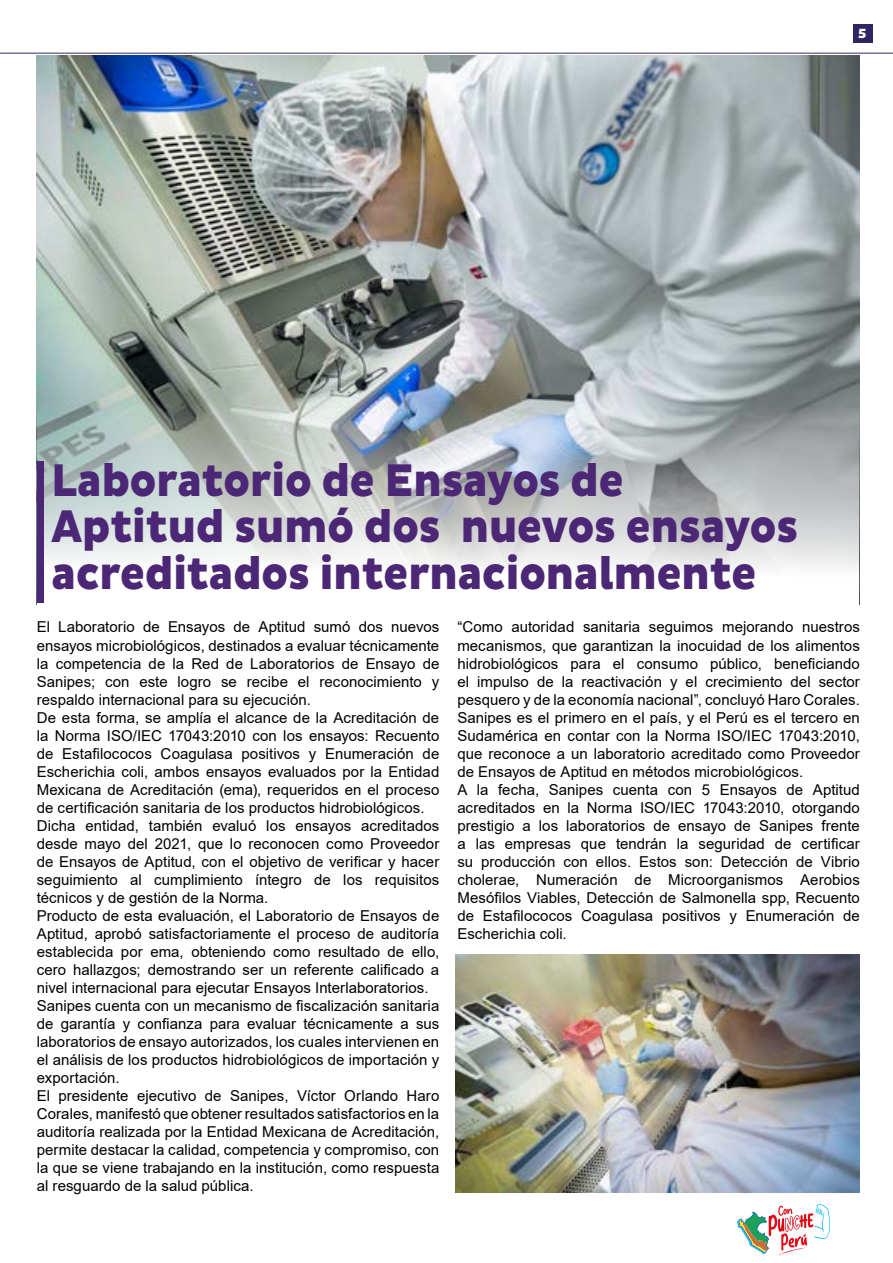
<style>
.page{position:relative;width:893px;height:1263px;background:#fff}
.page>*{position:absolute;margin:0;border:0;box-sizing:border-box;transform-origin:0 0}
.t1{font:800 46.5px/46.5px "Pluto Sans";color:#4c2775;scale:.9 1}
.t2{font:15px/18px "Arial";letter-spacing:.005em;color:#000}
.t3{font:800 13.5px "Pluto Sans";color:#fff}
.s1{color:#4c2776}
</style>
<div class="page">
<div style="left:853px;top:24px;width:20px;height:19px;background:#2c2663"></div>
<hr style="left:0;top:53px;width:893px;height:1px;background:#312e58">
<svg style="left:737px;top:1204px;width:94px;height:52px"></svg>
<img style="left:38px;top:57px;width:821px;height:513px">
<div style="left:37px;top:461px;width:7px;height:142px;background:#4c2775"></div>
<img style="left:455px;top:955px;width:405px;height:238px">
<p class="t3" style="left:858px;top:26px;width:10px">5</p>
<h1 class="t1" style="left:52px;top:458px;width:831px"><span class="s1">Laboratorio de Ensayos de<br>Aptitud</span> sumó dos nuevos ensayos acreditados internacionalmente</h1>
<p class="t2" style="left:37px;top:618px;width:404px">El Laboratorio de Ensayos de Aptitud sumó dos nuevos ensayos microbiológicos, destinados a evaluar técnicamente la competencia de la Red de Laboratorios de Ensayo de Sanipes; con este logro se recibe el reconocimiento y respaldo internacional para su ejecución.<br>De esta forma, se amplía el alcance de la Acreditación de la Norma ISO/IEC 17043:2010 con los ensayos: Recuento de Estafilococos Coagulasa positivos y Enumeración de Escherichia coli, ambos ensayos evaluados por la Entidad Mexicana de Acreditación (ema), requeridos en el proceso de certificación sanitaria de los productos hidrobiológicos.<br>Dicha entidad, también evaluó los ensayos acreditados desde mayo del 2021, que lo reconocen como Proveedor de Ensayos de Aptitud, con el objetivo de verificar y hacer seguimiento al cumplimiento íntegro de los requisitos técnicos y de gestión de la Norma.<br>Producto de esta evaluación, el Laboratorio de Ensayos de Aptitud, aprobó satisfactoriamente el proceso de auditoría establecida por ema, obteniendo como resultado de ello, cero hallazgos; demostrando ser un referente calificado a nivel internacional para ejecutar Ensayos Interlaboratorios.<br>Sanipes cuenta con un mecanismo de fiscalización sanitaria de garantía y confianza para evaluar técnicamente a sus laboratorios de ensayo autorizados, los cuales intervienen en el análisis de los productos hidrobiológicos de importación y exportación.<br>El presidente ejecutivo de Sanipes, Víctor Orlando Haro Corales, manifestó que obtener resultados satisfactorios en la auditoría realizada por la Entidad Mexicana de Acreditación, permite destacar la calidad, competencia y compromiso, con la que se viene trabajando en la institución, como respuesta al resguardo de la salud pública.</p>
<p class="t2" style="left:457px;top:618px;width:404px">“Como autoridad sanitaria seguimos mejorando nuestros mecanismos, que garantizan la inocuidad de los alimentos hidrobiológicos para el consumo público, beneficiando el impulso de la reactivación y el crecimiento del sector pesquero y de la economía nacional”, concluyó Haro Corales.<br>Sanipes es el primero en el país, y el Perú es el tercero en Sudamérica en contar con la Norma ISO/IEC 17043:2010, que reconoce a un laboratorio acreditado como Proveedor de Ensayos de Aptitud en métodos microbiológicos.<br>A la fecha, Sanipes cuenta con 5 Ensayos de Aptitud acreditados en la Norma ISO/IEC 17043:2010, otorgando prestigio a los laboratorios de ensayo de Sanipes frente a las empresas que tendrán la seguridad de certificar su producción con ellos. Estos son: Detección de Vibrio cholerae, Numeración de Microorganismos Aerobios Mesófilos Viables, Detección de Salmonella spp, Recuento de Estafilococos Coagulasa positivos y Enumeración de Escherichia coli.</p>
</div>
